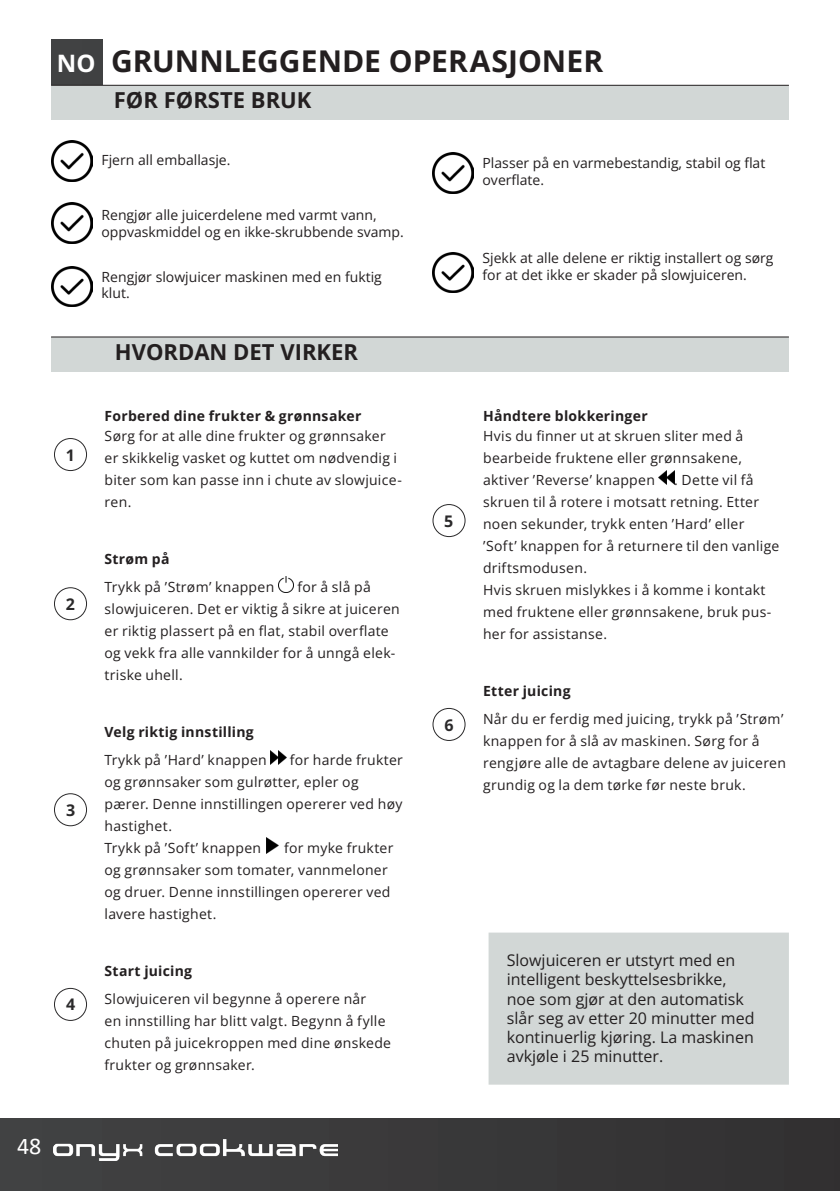
<style>
.page{position:relative;width:840px;height:1191px;background:#fff}
.page>*{position:absolute;margin:0;border:0;box-sizing:border-box;transform-origin:0 0}
.t1{font:30px "Open Sans";color:#231f20}
.t2{font:24px "Calibri";color:#fff}
.t3{font:24px "Open Sans";color:#fff}
.t4{font:22px "Open Sans";color:#231f20}
.t5{font:16px/19.2px "Open Sans";color:#231f20}
.t6{font:16px "Open Sans";color:#2a292a}
.t7{font:14px/22px "Open Sans";letter-spacing:.02em;color:#231f20}
.t8{font:14px/16.8px "Open Sans";color:#231f20}
</style>
<div class="page">
<div style="left:0;top:1119px;width:839px;height:72px;background:#383839"></div>
<div style="left:51px;top:40px;width:51px;height:45px;background:#414243"></div>
<img style="left:54px;top:1139px;width:283px;height:21px">
<div style="left:51px;top:337px;width:737px;height:34px;background:#d2d7d6"></div>
<div style="left:51px;top:85px;width:737px;height:35px;background:#d2d7d6"></div>
<hr style="left:51px;top:85px;width:737px;height:1px;background:#231f20">
<div style="left:54px;top:438px;width:33px;height:33px;border:1px solid #2a292a;border-radius:50%"></div>
<div style="left:54px;top:587px;width:33px;height:33px;border:1px solid #2a292a;border-radius:50%"></div>
<img style="left:278px;top:577px;width:15px;height:15px">
<div style="left:54px;top:793px;width:33px;height:33px;border:1px solid #2a292a;border-radius:50%"></div>
<img style="left:270px;top:750px;width:16px;height:15px">
<img style="left:266px;top:837px;width:12px;height:16px">
<div style="left:54px;top:988px;width:33px;height:33px;border:1px solid #2a292a;border-radius:50%"></div>
<div style="left:488px;top:932px;width:300px;height:152px;background:#d2d7d6;border:2px solid #d2d7d6"></div>
<hr style="left:51px;top:337px;width:737px;height:1px;background:#231f20">
<img style="left:52px;top:141px;width:40px;height:40px">
<img style="left:52px;top:203px;width:40px;height:40px">
<img style="left:432px;top:153px;width:41px;height:40px">
<img style="left:432px;top:252px;width:41px;height:40px">
<img style="left:52px;top:266px;width:40px;height:41px">
<div style="left:432px;top:504px;width:33px;height:33px;border:1px solid #2a292a;border-radius:50%"></div>
<img style="left:658px;top:470px;width:16px;height:15px">
<div style="left:432px;top:708px;width:33px;height:33px;border:1px solid #2a292a;border-radius:50%"></div>
<p class="t3" style="left:57px;top:47px;width:40px">NO</p>
<p class="t1" style="left:111px;top:40px;width:493px">GRUNNLEGGENDE OPERASJONER</p>
<p class="t4" style="left:114px;top:85px;width:199px">FØR FØRSTE BRUK</p>
<p class="t8" style="left:101px;top:151px;width:130px">Fjern all emballasje.</p>
<p class="t8" style="left:101px;top:206px;width:304px">Rengjør alle juicerdelene med varmt vann, oppvaskmiddel og en ikke-skrubbende svamp.</p>
<p class="t8" style="left:482px;top:154px;width:284px">Plasser på en varmebestandig, stabil og flat overflate.</p>
<p class="t8" style="left:482px;top:249px;width:292px">Sjekk at alle delene er riktig installert og sørg</p>
<p class="t8" style="left:102px;top:268px;width:281px">Rengjør slowjuicer maskinen med en fuktig</p>
<p class="t8" style="left:482px;top:266px;width:266px">for at det ikke er skader på slowjuiceren.</p>
<p class="t7" style="left:102px;top:282px;width:30px">klut.</p>
<p class="t4" style="left:115px;top:337px;width:244px">HVORDAN DET VIRKER</p>
<p class="t6" style="left:66px;top:444px;width:11px">1</p>
<p class="t6" style="left:66px;top:593px;width:11px">2</p>
<p class="t6" style="left:66px;top:799px;width:11px">3</p>
<p class="t6" style="left:66px;top:993px;width:11px">4</p>
<p class="t7" style="left:104px;top:405px;width:258px">Forbered dine frukter &amp; grønnsaker</p>
<p class="t7" style="left:104px;top:425px;width:298px">Sørg for at alle dine frukter og grønnsaker er skikkelig vasket og kuttet om nødvendig i biter som kan passe inn i chute av slowjuice&shy;ren.</p>
<p class="t7" style="left:104px;top:547px;width:66px">Strøm på</p>
<p class="t7" style="left:104px;top:576px;width:171px">Trykk på ’Strøm’ knappen</p>
<p class="t7" style="left:104px;top:576px;width:297px;text-indent:193px">for å slå på slowjuiceren. Det er viktig å sikre at juiceren er riktig plassert på en flat, stabil overflate og vekk fra alle vannkilder for å unngå elek&shy;triske uhell.</p>
<p class="t7" style="left:104px;top:720px;width:151px">Velg riktig innstilling</p>
<p class="t7" style="left:104px;top:749px;width:164px">Trykk på ’Hard’ knappen</p>
<p class="t7" style="left:104px;top:749px;width:300px;text-indent:185px">for harde frukter og grønnsaker som gulrøtter, epler og pærer. Denne innstillingen opererer ved høy hastighet.</p>
<p class="t7" style="left:104px;top:837px;width:158px">Trykk på ’Soft’ knappen</p>
<p class="t7" style="left:104px;top:837px;width:290px;text-indent:179px">for myke frukter og grønnsaker som tomater, vannmeloner og druer. Denne innstillingen opererer ved lavere hastighet.</p>
<p class="t7" style="left:104px;top:959px;width:89px">Start juicing</p>
<p class="t7" style="left:104px;top:987px;width:288px">Slowjuiceren vil begynne å operere når<br>en innstilling har blitt valgt. Begynn å fylle chuten på juicekroppen med dine ønskede frukter og grønnsaker.</p>
<p class="t6" style="left:444px;top:510px;width:11px">5</p>
<p class="t6" style="left:444px;top:714px;width:11px">6</p>
<p class="t7" style="left:483px;top:405px;width:166px">Håndtere blokkeringer</p>
<p class="t7" style="left:483px;top:425px;width:261px;text-align:justify">Hvis du finner ut at skruen sliter med å bearbeide fruktene eller grønnsakene, aktiver ’Reverse’ knappen</p>
<p class="t7" style="left:483px;top:469px;width:297px;text-indent:191px">. Dette vil få skruen til å rotere i motsatt retning. Etter noen sekunder, trykk enten ’Hard’ eller ’Soft’ knappen for å returnere til den vanlige driftsmodusen.</p>
<p class="t7" style="left:483px;top:579px;width:290px">Hvis skruen mislykkes i å komme i kontakt med fruktene eller grønnsakene, bruk pus&shy;her for assistanse.</p>
<p class="t7" style="left:483px;top:679px;width:89px">Etter juicing</p>
<p class="t7" style="left:483px;top:707px;width:304px">Når du er ferdig med juicing, trykk på ’Strøm’ knappen for å slå av maskinen. Sørg for å rengjøre alle de avtagbare delene av juiceren grundig og la dem tørke før neste bruk.</p>
<p class="t5" style="left:506px;top:950px;width:249px">Slowjuiceren er utstyrt med en intelligent beskyttelsesbrikke, noe som gjør at den automatisk slår seg av etter 20 minutter med kontinuerlig kjøring. La maskinen avkjøle i 25 minutter.</p>
<h2 class="t2" style="left:17px;top:1129px;width:26px">48</h2>
</div>
